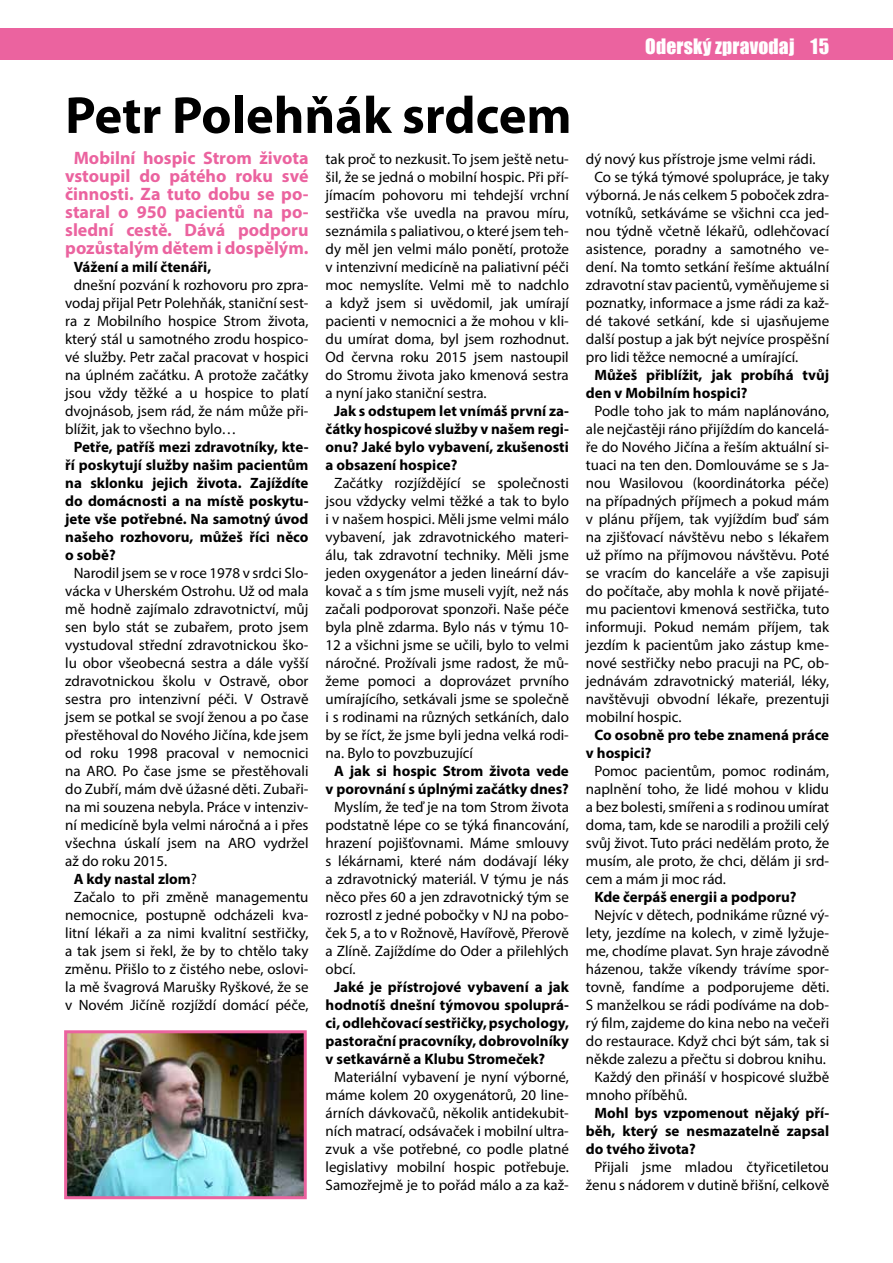
<style>
.page{position:relative;width:893px;height:1263px;background:#fff}
.page>*{position:absolute;margin:0;border:0;box-sizing:border-box;transform-origin:0 0}
.t1{font:700 52.5px "Myriad Pro";color:#000}
.t2{font:19.5px "Impact";letter-spacing:.01em;color:#fff}
.t3{font:700 18px/18px "Myriad Pro";color:#eb639f;text-align:center}
.t4{font:15px/18px "Myriad Pro";color:#000;text-align:justify}
.t5{font:700 15px/18px "Myriad Pro";color:#000;text-align:justify}
.s1{font-weight:400}
</style>
<div class="page">
<div style="left:0;top:28px;width:893px;height:32px;background:#eb639f"></div>
<img style="left:68px;top:1034px;width:235px;height:161px">
<div style="left:64px;top:1030px;width:243px;height:169px;border:3px solid #eb639f"></div>
<h2 class="t2" style="left:645px;top:31px;width:185px">Oderský zpravodaj 15</h2>
<h1 class="t1" style="left:65px;top:81px;width:508px">Petr Polehňák srdcem</h1>
<p class="t3" style="left:65px;top:148px;width:245px">Mobilní hospic Strom života vstoupil do pátého roku své činnosti. Za tuto dobu se po&shy;staral o 950 pacientů na po&shy;slední cestě. Dává podporu pozůstalým dětem i dospělým.</p>
<p class="t5" style="left:74px;top:257px;width:139px">Vážení a milí čtenáři,</p>
<p class="t4" style="left:65px;top:275px;width:245px;text-indent:9px">dnešní pozvání k rozhovoru pro zpra‑ vodaj přijal Petr Polehňák, staniční sest‑ ra z Mobilního hospice Strom života, který stál u samotného zrodu hospico‑ vé služby. Petr začal pracovat v hospici na úplném začátku. A protože začátky jsou vždy těžké a u hospice to platí dvojnásob, jsem rád, že nám může při‑ blížit, jak to všechno bylo…</p>
<p class="t5" style="left:65px;top:437px;width:245px;text-indent:8px">Petře, patříš mezi zdravotníky, kte&shy;ří poskytují služby našim pacientům na sklonku jejich života. Zajíždíte do domácnosti a na místě poskytu&shy;jete vše potřebné. Na samotný úvod našeho rozhovoru, můžeš říci něco o sobě?</p>
<p class="t4" style="left:74px;top:563px;width:236px">Narodil jsem se v roce 1978 v srdci Slo‑</p>
<p class="t4" style="left:65px;top:581px;width:245px">vácka v Uherském Ostrohu. Už od mala</p>
<p class="t4" style="left:65px;top:599px;width:245px">mě hodně zajímalo zdravotnictví, můj</p>
<p class="t4" style="left:65px;top:617px;width:245px">sen bylo stát se zubařem, proto jsem</p>
<p class="t4" style="left:65px;top:635px;width:245px">vystudoval střední zdravotnickou ško‑</p>
<p class="t4" style="left:65px;top:653px;width:245px">lu obor všeobecná sestra a dále vyšší</p>
<p class="t4" style="left:65px;top:671px;width:245px">zdravotnickou školu v Ostravě, obor</p>
<p class="t4" style="left:65px;top:689px;width:245px">sestra pro intenzivní péči. V Ostravě</p>
<p class="t4" style="left:65px;top:707px;width:245px">jsem se potkal se svojí ženou a po čase</p>
<p class="t4" style="left:65px;top:725px;width:245px">přestěhoval do Nového Jičína, kde jsem</p>
<p class="t4" style="left:65px;top:743px;width:245px">od roku 1998 pracoval v nemocnici</p>
<p class="t4" style="left:65px;top:761px;width:245px">na ARO. Po čase jsme se přestěhovali</p>
<p class="t4" style="left:65px;top:779px;width:245px">do Zubří, mám dvě úžasné děti. Zubaři‑</p>
<p class="t4" style="left:65px;top:797px;width:245px">na mi souzena nebyla. Práce v intenziv‑</p>
<p class="t4" style="left:65px;top:815px;width:245px">ní medicíně byla velmi náročná a i přes</p>
<p class="t4" style="left:65px;top:833px;width:245px">všechna úskalí jsem na ARO vydržel</p>
<p class="t4" style="left:65px;top:851px;width:104px">až do roku 2015.</p>
<p class="t5" style="left:74px;top:869px;width:125px">A kdy nastal zlom<span class="s1">?</span></p>
<p class="t4" style="left:74px;top:887px;width:236px">Začalo to při změně managementu</p>
<p class="t4" style="left:65px;top:905px;width:245px">nemocnice, postupně odcházeli kva‑</p>
<p class="t4" style="left:65px;top:923px;width:245px">litní lékaři a za nimi kvalitní sestřičky,</p>
<p class="t4" style="left:65px;top:941px;width:245px">a tak jsem si řekl, že by to chtělo taky</p>
<p class="t4" style="left:65px;top:959px;width:245px">změnu. Přišlo to z čistého nebe, oslovi‑</p>
<p class="t4" style="left:65px;top:977px;width:245px">la mě švagrová Marušky Ryškové, že se</p>
<p class="t4" style="left:65px;top:995px;width:245px">v Novém Jičíně rozjíždí domácí péče,</p>
<p class="t4" style="left:326px;top:149px;width:245px">tak proč to nezkusit. To jsem ještě netu‑ šil, že se jedná o mobilní hospic. Při pří‑ jímacím pohovoru mi tehdejší vrchní sestřička vše uvedla na pravou míru, seznámila s paliativou, o které jsem teh‑ dy měl jen velmi málo ponětí, protože v intenzivní medicíně na paliativní péči moc nemyslíte. Velmi mě to nadchlo a když jsem si uvědomil, jak umírají pacienti v nemocnici a že mohou v kli‑ du umírat doma, byl jsem rozhodnut.<br>Od června roku 2015 jsem nastoupil do Stromu života jako kmenová sestra a nyní jako staniční sestra.</p>
<p class="t5" style="left:326px;top:401px;width:245px;text-indent:9px">Jak s odstupem let vnímáš první za&shy;čátky hospicové služby v našem regi&shy;onu? Jaké bylo vybavení, zkušenosti a obsazení hospice?</p>
<p class="t4" style="left:326px;top:473px;width:245px;text-indent:9px">Začátky rozjíždějící se společnosti jsou vždycky velmi těžké a tak to bylo i v našem hospici. Měli jsme velmi málo vybavení, jak zdravotnického materi‑ álu, tak zdravotní techniky. Měli jsme jeden oxygenátor a jeden lineární dáv‑ kovač a s tím jsme museli vyjít, než nás začali podporovat sponzoři. Naše péče byla plně zdarma. Bylo nás v týmu 10- 12 a všichni jsme se učili, bylo to velmi náročné. Prožívali jsme radost, že mů‑ žeme pomoci a doprovázet prvního umírajícího, setkávali jsme se společně i s rodinami na různých setkáních, dalo by se říct, že jsme byli jedna velká rodi‑ na. Bylo to povzbuzující</p>
<p class="t5" style="left:326px;top:761px;width:245px;text-align:center">A jak si hospic Strom života vede v porovnání s úplnými začátky dnes?</p>
<p class="t4" style="left:326px;top:797px;width:245px;text-indent:9px">Myslím, že teď je na tom Strom života podstatně lépe co se týká financování, hrazení pojišťovnami. Máme smlouvy s lékárnami, které nám dodávají léky a zdravotnický materiál. V týmu je nás něco přes 60 a jen zdravotnický tým se rozrostl z jedné pobočky v NJ na pobo‑ ček 5, a to v Rožnově, Havířově, Přerově a Zlíně. Zajíždíme do Oder a přilehlých obcí.</p>
<p class="t5" style="left:326px;top:977px;width:245px;text-indent:9px">Jaké je přístrojové vybavení a jak hodnotíš dnešní týmovou spoluprá&shy;ci, odlehčovací sestřičky, psychology, pastorační pracovníky, dobrovolníky v setkavárně a Klubu Stromeček?</p>
<p class="t4" style="left:326px;top:1067px;width:245px;text-align:center">Materiální vybavení je nyní výborné, máme kolem 20 oxygenátorů, 20 line‑ árních dávkovačů, několik antidekubit‑ ních matrací, odsávaček i mobilní ultra‑ zvuk a vše potřebné, co podle platné legislativy mobilní hospic potřebuje.<br>Samozřejmě je to pořád málo a za kaž‑</p>
<p class="t4" style="left:586px;top:149px;width:231px">dý nový kus přístroje jsme velmi rádi.</p>
<p class="t4" style="left:594px;top:167px;width:236px">Co se týká týmové spolupráce, je taky</p>
<p class="t4" style="left:586px;top:185px;width:245px">výborná. Je nás celkem 5 poboček zdra‑</p>
<p class="t4" style="left:586px;top:203px;width:245px">votníků, setkáváme se všichni cca jed‑</p>
<p class="t4" style="left:586px;top:221px;width:245px">nou týdně včetně lékařů, odlehčovací</p>
<p class="t4" style="left:586px;top:239px;width:245px">asistence, poradny a samotného ve‑</p>
<p class="t4" style="left:586px;top:257px;width:245px">dení. Na tomto setkání řešíme aktuální</p>
<p class="t4" style="left:586px;top:275px;width:245px">zdravotní stav pacientů, vyměňujeme si</p>
<p class="t4" style="left:586px;top:293px;width:245px">poznatky, informace a jsme rádi za kaž‑</p>
<p class="t4" style="left:586px;top:311px;width:245px">dé takové setkání, kde si ujasňujeme</p>
<p class="t4" style="left:586px;top:329px;width:245px">další postup a jak být nejvíce prospěšní</p>
<p class="t4" style="left:586px;top:347px;width:214px">pro lidi těžce nemocné a umírající.</p>
<p class="t5" style="left:586px;top:365px;width:245px;text-indent:9px">Můžeš přiblížit, jak probíhá tvůj den v Mobilním hospici?</p>
<p class="t4" style="left:586px;top:401px;width:245px;text-indent:9px">Podle toho jak to mám naplánováno, ale nejčastěji ráno přijíždím do kancelá‑ ře do Nového Jičína a řeším aktuální si‑ tuaci na ten den. Domlouváme se s Ja‑ nou Wasilovou (koordinátorka péče) na případných příjmech a pokud mám v plánu příjem, tak vyjíždím buď sám na zjišťovací návštěvu nebo s lékařem už přímo na příjmovou návštěvu. Poté se vracím do kanceláře a vše zapisuji do počítače, aby mohla k nově přijaté‑ mu pacientovi kmenová sestřička, tuto informuji. Pokud nemám příjem, tak jezdím k pacientům jako zástup kme‑ nové sestřičky nebo pracuji na PC, ob‑ jednávám zdravotnický materiál, léky, navštěvuji obvodní lékaře, prezentuji mobilní hospic.</p>
<p class="t5" style="left:586px;top:725px;width:245px;text-indent:9px">Co osobně pro tebe znamená práce v hospici?</p>
<p class="t4" style="left:586px;top:761px;width:245px;text-indent:9px">Pomoc pacientům, pomoc rodinám, naplnění toho, že lidé mohou v klidu a bez bolesti, smířeni a s rodinou umírat doma, tam, kde se narodili a prožili celý svůj život. Tuto práci nedělám proto, že musím, ale proto, že chci, dělám ji srd‑ cem a mám ji moc rád.</p>
<p class="t5" style="left:594px;top:887px;width:204px">Kde čerpáš energii a podporu?</p>
<p class="t4" style="left:594px;top:905px;width:236px">Nejvíc v dětech, podnikáme různé vý‑</p>
<p class="t4" style="left:586px;top:923px;width:245px">lety, jezdíme na kolech, v zimě lyžuje‑</p>
<p class="t4" style="left:586px;top:941px;width:245px">me, chodíme plavat. Syn hraje závodně</p>
<p class="t4" style="left:586px;top:959px;width:245px">házenou, takže víkendy trávíme spor‑</p>
<p class="t4" style="left:586px;top:977px;width:245px">tovně, fandíme a podporujeme děti.</p>
<p class="t4" style="left:586px;top:995px;width:245px">S manželkou se rádi podíváme na dob‑</p>
<p class="t4" style="left:586px;top:1013px;width:245px">rý film, zajdeme do kina nebo na večeři</p>
<p class="t4" style="left:586px;top:1031px;width:245px">do restaurace. Když chci být sám, tak si</p>
<p class="t4" style="left:586px;top:1049px;width:242px">někde zalezu a přečtu si dobrou knihu.</p>
<p class="t4" style="left:594px;top:1067px;width:236px">Každý den přináší v hospicové službě</p>
<p class="t4" style="left:586px;top:1085px;width:103px">mnoho příběhů.</p>
<p class="t5" style="left:586px;top:1103px;width:245px;text-indent:9px">Mohl bys vzpomenout nějaký pří&shy;běh, který se nesmazatelně zapsal do tvého života?</p>
<p class="t4" style="left:586px;top:1157px;width:245px;text-align:center">Přijali jsme mladou čtyřicetiletou ženu s nádorem v dutině břišní, celkově</p>
</div>
